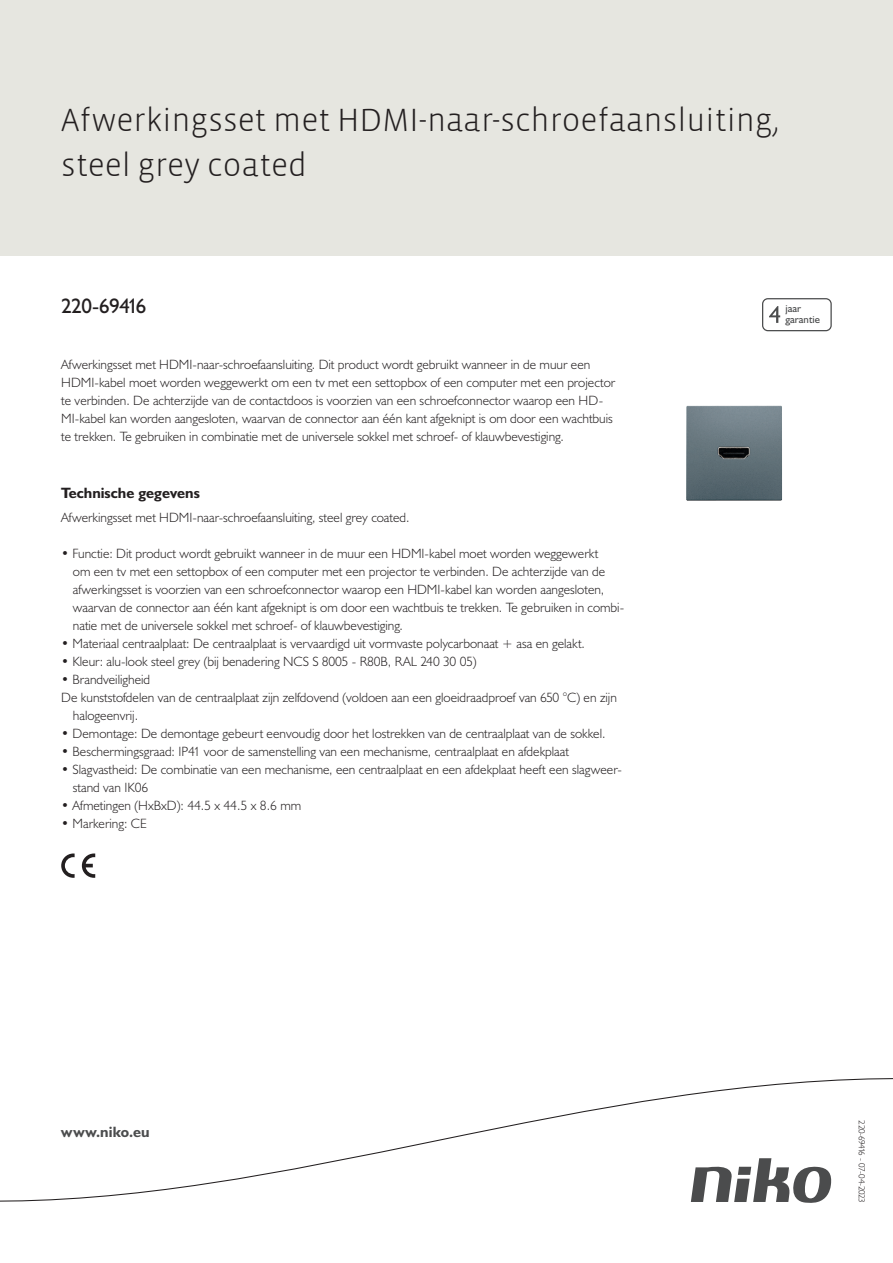
<style>
.page{position:relative;width:893px;height:1263px;background:#fff}
.page>*{position:absolute;margin:0;border:0;box-sizing:border-box;transform-origin:0 0}
.Title_datasheets{font:300 33px/45px "Vista Sans";color:#231f20}
.Article_number{font:21px "Humanist 521 BT";letter-spacing:-.035em;color:#231f20}
.Titles_parts{font:700 15px "Humanist 521 BT";color:#231f20}
.titel_afbeelding{font:700 15px "Humanist 521 BT";letter-spacing:.005em;color:#4b4c4d}
.USP_Bullets{font:300 13.5px/18px "Humanist 521 BT";color:#231f20}
.Platte_tekst_CAB{font:300 13.5px/18px "Humanist 521 BT";color:#231f20}
.t1{font:10.8px/10.8px "Humanist 521 BT";color:#4b4c4d}
.Revision{font:300 9px "Humanist 521 BT";letter-spacing:-.04em;color:#231f20}
</style>
<div class="page">
<div style="left:0;top:0;width:893px;height:255px;background:#e6e6e0"></div>
<svg style="left:82px;top:853px;width:13px;height:25px"></svg>
<svg style="left:61px;top:853px;width:14px;height:25px"></svg>
<svg style="left:762px;top:298px;width:70px;height:33px"></svg>
<svg style="left:0;top:1078px;width:893px;height:125px"></svg>
<img style="left:686px;top:405px;width:96px;height:96px">
<p class="Title_datasheets" style="left:61px;top:98px;width:719px">Afwerkingsset met HDMI-naar-schroefaansluiting, steel grey coated</p>
<p class="Article_number" style="left:61px;top:293px;width:87px">220-69416</p>
<p class="t1" style="left:785px;top:303px;width:36px">jaar garantie</p>
<p class="Platte_tekst_CAB" style="left:61px;top:355px;width:556px">Afwerkingsset met HDMI-naar-schroefaansluiting. Dit product wordt gebruikt wanneer in de muur een HDMI-kabel moet worden weggewerkt om een tv met een settopbox of een computer met een projector te verbinden. De achterzijde van de contactdoos is voorzien van een schroefconnector waarop een HD-MI-kabel kan worden aangesloten, waarvan de connector aan één kant afgeknipt is om door een wachtbuis te trekken. Te gebruiken in combinatie met de universele sokkel met schroef- of klauwbevestiging.</p>
<p class="Titles_parts" style="left:61px;top:483px;width:140px">Technische gegevens</p>
<p class="Platte_tekst_CAB" style="left:61px;top:508px;width:350px">Afwerkingsset met HDMI-naar-schroefaansluiting, steel grey coated.</p>
<p class="USP_Bullets" style="left:73px;top:544px;width:553px;text-indent:-12px">• Functie: Dit product wordt gebruikt wanneer in de muur een HDMI-kabel moet worden weggewerkt<br>om een tv met een settopbox of een computer met een projector te verbinden. De achterzijde van de afwerkingsset is voorzien van een schroefconnector waarop een HDMI-kabel kan worden aangesloten, waarvan de connector aan één kant afgeknipt is om door een wachtbuis te trekken. Te gebruiken in combi&shy;natie met de universele sokkel met schroef- of klauwbevestiging.</p>
<p class="USP_Bullets" style="left:61px;top:634px;width:525px">• Materiaal centraalplaat: De centraalplaat is vervaardigd uit vormvaste polycarbonaat + asa en gelakt.</p>
<p class="USP_Bullets" style="left:61px;top:652px;width:417px">• Kleur: alu-look steel grey (bij benadering NCS S 8005 - R80B, RAL 240 30 05)</p>
<p class="USP_Bullets" style="left:61px;top:670px;width:91px">• Brandveiligheid</p>
<p class="USP_Bullets" style="left:73px;top:688px;width:545px;text-indent:-12px">De kunststofdelen van de centraalplaat zijn zelfdovend (voldoen aan een gloeidraadproef van 650 °C) en zijn halogeenvrij.</p>
<p class="USP_Bullets" style="left:61px;top:724px;width:546px">• Demontage: De demontage gebeurt eenvoudig door het lostrekken van de centraalplaat van de sokkel.</p>
<p class="USP_Bullets" style="left:61px;top:742px;width:509px">• Beschermingsgraad: IP41 voor de samenstelling van een mechanisme, centraalplaat en afdekplaat</p>
<p class="USP_Bullets" style="left:73px;top:760px;width:550px;text-indent:-12px">• Slagvastheid: De combinatie van een mechanisme, een centraalplaat en een afdekplaat heeft een slagweer&shy;stand van IK06</p>
<p class="USP_Bullets" style="left:61px;top:796px;width:241px">• Afmetingen (HxBxD): 44.5 x 44.5 x 8.6 mm</p>
<p class="USP_Bullets" style="left:61px;top:814px;width:87px">• Markering: CE</p>
<p class="titel_afbeelding" style="left:61px;top:1122px;width:90px">www.niko.eu</p>
<p class="Revision" style="left:868px;top:1120px;width:84px;rotate:90deg">220-69416 - 07-04-2023</p>
</div>
